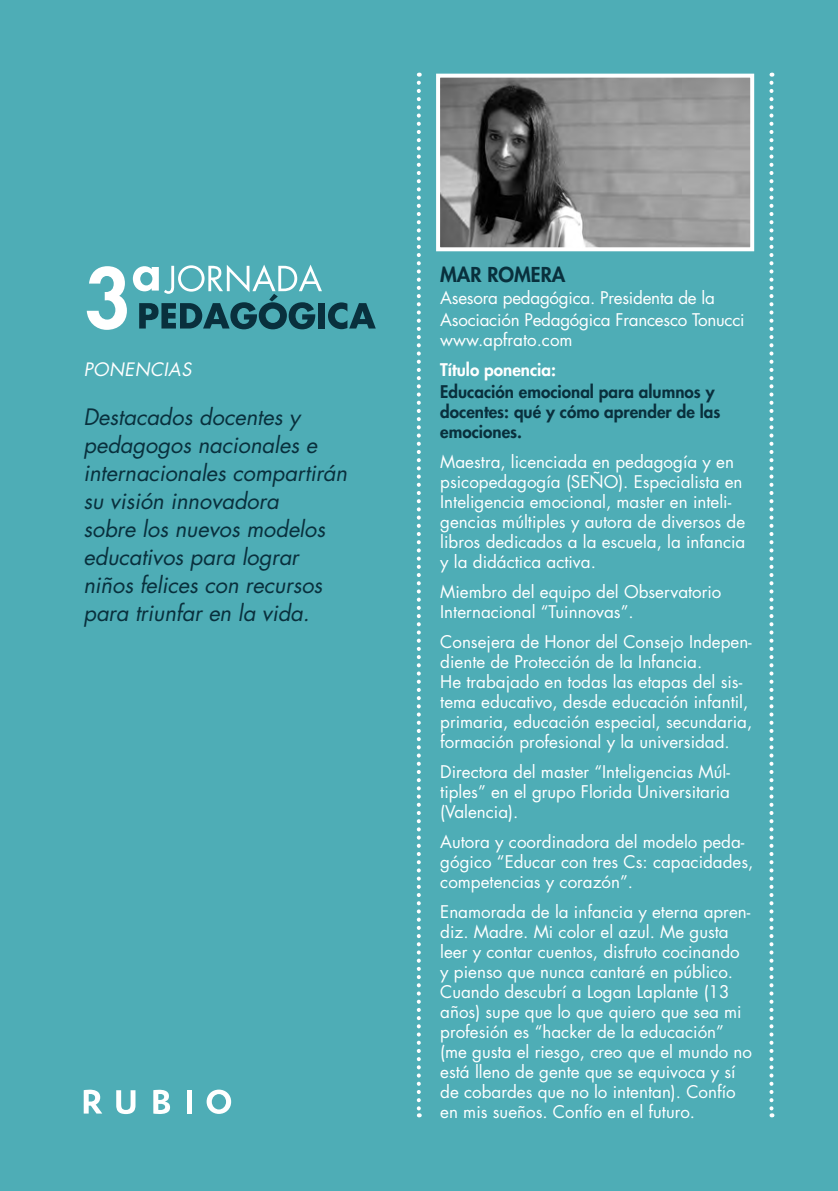
<style>
.page{position:relative;width:838px;height:1191px;background:#4eadb6}
.page>*{position:absolute;margin:0;border:0;box-sizing:border-box;transform-origin:0 0}
.t1{font:italic 22px/28px "Futura Std";letter-spacing:-.005em;color:#09303d}
.t2{font:800 20px "Futura Std";color:#09303d}
.t3{font:italic 18px "Futura Std";letter-spacing:.025em;color:#fff}
.t4{font:17px/20px "Futura Std";color:#fff}
.t5{font:800 17px/20px "Futura Std";color:#09303d}
.t6{font:800 17px "Futura Std";color:#fff}
</style>
<div class="page">
<svg style="left:207px;top:1089px;width:24px;height:25px"></svg>
<svg style="left:84px;top:1089px;width:18px;height:24px"></svg>
<svg style="left:153px;top:1089px;width:17px;height:25px"></svg>
<div style="left:187px;top:1090px;width:5px;height:23px;background:#fff"></div>
<svg style="left:116px;top:1090px;width:19px;height:24px"></svg>
<img style="left:441px;top:79px;width:308px;height:167px">
<div style="left:436px;top:74px;width:318px;height:177px;border:4px solid #fff"></div>
<svg style="left:769px;top:83px;width:4px;height:1034px"></svg>
<svg style="left:417px;top:83px;width:4px;height:1034px"></svg>
<div style="left:318px;top:303px;width:7px;height:25px;background:#09303d"></div>
<svg style="left:328px;top:302px;width:48px;height:27px"></svg>
<svg style="left:87px;top:266px;width:40px;height:64px"></svg>
<svg style="left:133px;top:264px;width:189px;height:65px"></svg>
<p class="t3" style="left:84px;top:358px;width:109px">PONENCIAS</p>
<p class="t1" style="left:83px;top:403px;width:265px">Destacados docentes y pedagogos nacionales e internacionales compartirán su visión innovadora<br>sobre los nuevos modelos educativos para lograr niños felices con recursos para triunfar en la vida.</p>
<p class="t2" style="left:440px;top:262px;width:127px">MAR ROMERA</p>
<p class="t4" style="left:440px;top:287px;width:306px;line-height:22px">Asesora pedagógica. Presidenta de la<br>Asociación Pedagógica Francesco Tonucci</p>
<p class="t4" style="left:440px;top:330px;width:134px">www.apfrato.com</p>
<p class="t6" style="left:440px;top:359px;width:117px">Título ponencia:</p>
<p class="t5" style="left:440px;top:382px;width:282px">Educación emocional para alumnos y docentes: qué y cómo aprender de las emociones.</p>
<p class="t4" style="left:440px;top:452px;width:307px">Maestra, licenciada en pedagogía y en psicopedagogía (SEÑO). Especialista en Inteligencia emocional, master en inteli&shy;gencias múltiples y autora de diversos de libros dedicados a la escuela, la infancia y la didáctica activa.</p>
<p class="t4" style="left:440px;top:582px;width:283px">Miembro del equipo del Observatorio<br>Internacional “Tuinnovas”.</p>
<p class="t4" style="left:440px;top:632px;width:313px">Consejera de Honor del Consejo Indepen&shy;diente de Protección de la Infancia.</p>
<p class="t4" style="left:440px;top:672px;width:313px">He trabajado en todas las etapas del sis&shy;tema educativo, desde educación infantil, primaria, educación especial, secundaria, formación profesional y la universidad.</p>
<p class="t4" style="left:440px;top:762px;width:291px;text-align:justify">Directora del master “Inteligencias Múl&shy;tiples” en el grupo Florida Universitaria (Valencia).</p>
<p class="t4" style="left:440px;top:832px;width:315px">Autora y coordinadora del modelo peda&shy;gógico “Educar con tres Cs: capacidades, competencias y corazón”.</p>
<p class="t4" style="left:440px;top:902px;width:311px">Enamorada de la infancia y eterna apren&shy;diz. Madre. Mi color el azul. Me gusta leer y contar cuentos, disfruto cocinando</p>
<p class="t4" style="left:440px;top:962px;width:294px">y pienso que nunca cantaré en público.</p>
<p class="t4" style="left:440px;top:982px;width:313px">Cuando descubrí a Logan Laplante (13 años) supe que lo que quiero que sea mi profesión es “hacker de la educación” (me gusta el riesgo, creo que el mundo no está lleno de gente que se equivoca y sí de cobardes que no lo intentan). Confío en mis sueños. Confío en el futuro.</p>
</div>
